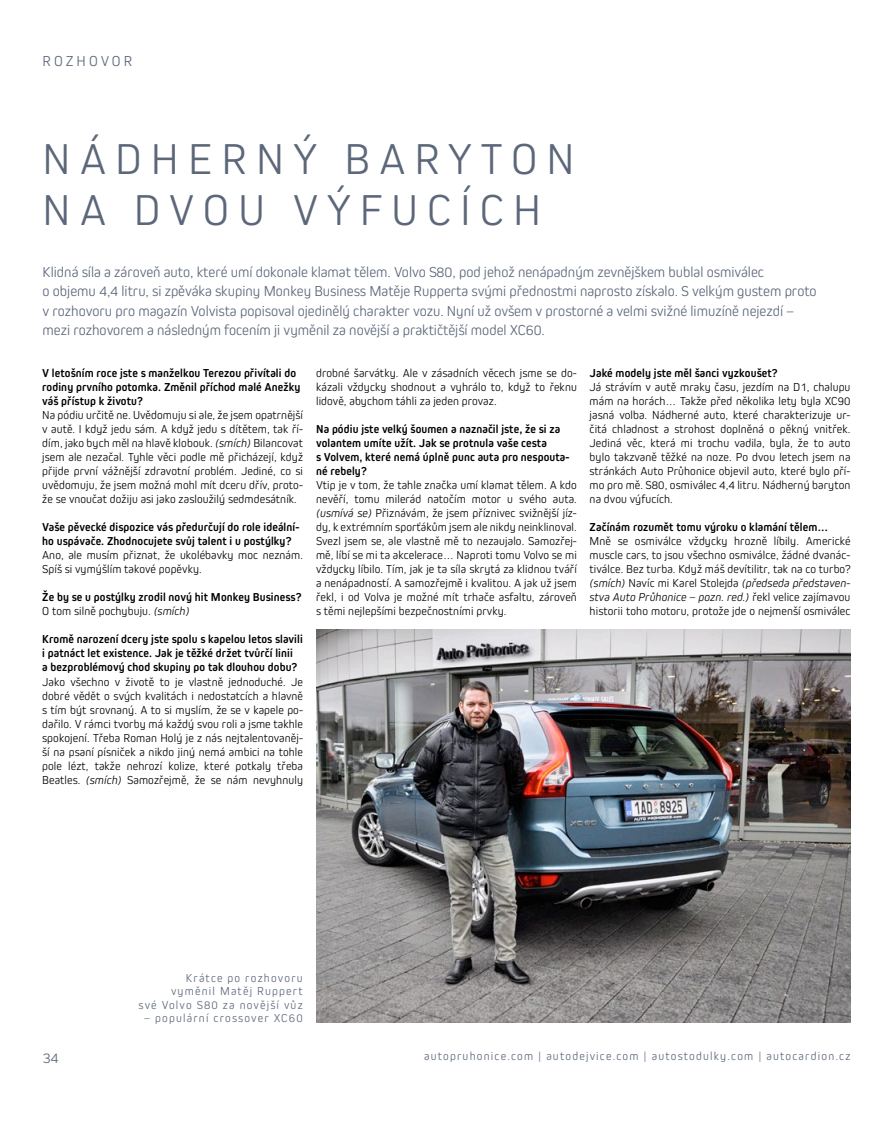
<style>
.page{position:relative;width:893px;height:1127px;background:#fff}
.page>*{position:absolute;margin:0;border:0;box-sizing:border-box;transform-origin:0 0}
.t1{font:300 45px/51px "Kiro";letter-spacing:.205em;color:#5c677a}
.t2{font:300 15px/19.5px "Kiro";color:#5c677a}
.t3{font:300 15px "Kiro";letter-spacing:.2em;color:#5c677a}
.t4{font:300 12px/14.1px "Kiro";letter-spacing:.01em;color:#000;text-align:justify}
.t5{font:700 12px/14.1px "Kiro";letter-spacing:.01em;color:#000}
.t6{font:300 12px/13.5px "Kiro";letter-spacing:.1em;color:#5c677a;text-align:right}
.s1{font-style:italic}
.s2{font-weight:300}
.s3{font-weight:300;font-style:italic}
</style>
<div class="page">
<img style="left:316px;top:629px;width:534px;height:393px">
<p class="t3" style="left:43px;top:52px;width:91px">ROZHOVOR</p>
<h1 class="t1" style="left:43px;top:133px;width:533px">NÁDHERNÝ BARYTON<br>NA DVOU VÝFUCÍCH</h1>
<p class="t2" style="left:43px;top:261px;width:776px">Klidná síla a zároveň auto, které umí dokonale klamat tělem. Volvo S80, pod jehož nenápadným zevnějškem bublal osmiválec<br>o objemu 4,4 litru, si zpěváka skupiny Monkey Business Matěje Rupperta svými přednostmi naprosto získalo. S velkým gustem proto v rozhovoru pro magazín Volvista popisoval ojedinělý charakter vozu. Nyní už ovšem v prostorné a velmi svižné limuzíně nejezdí – mezi rozhovorem a následným focením ji vyměnil za novější a praktičtější model XC60.</p>
<p class="t5" style="left:42px;top:366px;width:260px">V letošním roce jste s manželkou Terezou přivítali do rodiny prvního potomka. Změnil příchod malé Anežky váš přístup k životu?</p>
<p class="t4" style="left:42px;top:407px;width:262px">Na pódiu určitě ne. Uvědomuju si ale, že jsem opatrnější v autě. I když jedu sám. A když jedu s dítětem, tak ří&shy;dím, jako bych měl na hlavě klobouk. <span class="s1">(smích)</span> Bilancovat jsem ale nezačal. Tyhle věci podle mě přicházejí, když přijde první vážnější zdravotní problém. Jediné, co si uvědomuju, že jsem možná mohl mít dceru dřív, proto&shy;že se vnoučat dožiju asi jako zasloužilý sedmdesátník.</p>
<p class="t5" style="left:42px;top:520px;width:259px">Vaše pěvecké dispozice vás předurčují do role ideální&shy;ho uspávače. Zhodnocujete svůj talent i u postýlky?</p>
<p class="t4" style="left:42px;top:548px;width:262px">Ano, ale musím přiznat, že ukolébavky moc neznám.<br>Spíš si vymýšlím takové popěvky.</p>
<p class="t5" style="left:42px;top:590px;width:260px">Že by se u postýlky zrodil nový hit Monkey Business?<br><span class="s2">O tom silně pochybuju.</span> <span class="s3">(smích)</span></p>
<p class="t5" style="left:42px;top:632px;width:262px">Kromě narození dcery jste spolu s kapelou letos slavili i patnáct let existence. Jak je těžké držet tvůrčí linii<br>a bezproblémový chod skupiny po tak dlouhou dobu?</p>
<p class="t4" style="left:42px;top:674px;width:262px">Jako všechno v životě to je vlastně jednoduché. Je dobré vědět o svých kvalitách i nedostatcích a hlavně s tím být srovnaný. A to si myslím, že se v kapele po&shy;dařilo. V rámci tvorby má každý svou roli a jsme takhle spokojení. Třeba Roman Holý je z nás nejtalentovaněj&shy;ší na psaní písniček a nikdo jiný nemá ambici na tohle pole lézt, takže nehrozí kolize, které potkaly třeba Beatles. <span class="s1">(smích)</span> Samozřejmě, že se nám nevyhnuly</p>
<p class="t4" style="left:316px;top:365px;width:262px">drobné šarvátky. Ale v zásadních věcech jsme se do&shy;kázali vždycky shodnout a vyhrálo to, když to řeknu lidově, abychom táhli za jeden provaz.</p>
<p class="t5" style="left:316px;top:422px;width:255px">Na pódiu jste velký šoumen a naznačil jste, že si za volantem umíte užít. Jak se protnula vaše cesta<br>s Volvem, které nemá úplně punc auta pro nespouta&shy;né rebely?</p>
<p class="t4" style="left:316px;top:477px;width:262px">Vtip je v tom, že tahle značka umí klamat tělem. A kdo nevěří, tomu milerád natočím motor u svého auta. <span class="s1">(usmívá se)</span> Přiznávám, že jsem příznivec svižnější jíz&shy;dy, k extrémním sporťákům jsem ale nikdy neinklinoval.<br>Svezl jsem se, ale vlastně mě to nezaujalo. Samozřej&shy;mě, líbí se mi ta akcelerace… Naproti tomu Volvo se mi vždycky líbilo. Tím, jak je ta síla skrytá za klidnou tváří a nenápadností. A samozřejmě i kvalitou. A jak už jsem řekl, i od Volva je možné mít trhače asfaltu, zároveň s těmi nejlepšími bezpečnostními prvky.</p>
<p class="t5" style="left:590px;top:365px;width:189px">Jaké modely jste měl šanci vyzkoušet?</p>
<p class="t4" style="left:590px;top:379px;width:262px">Já strávím v autě mraky času, jezdím na D1, chalupu mám na horách… Takže před několika lety byla XC90 jasná volba. Nádherné auto, které charakterizuje ur&shy;čitá chladnost a strohost doplněná o pěkný vnitřek.<br>Jediná věc, která mi trochu vadila, byla, že to auto bylo takzvaně těžké na noze. Po dvou letech jsem na stránkách Auto Průhonice objevil auto, které bylo pří&shy;mo pro mě. S80, osmiválec 4,4 litru. Nádherný baryton na dvou výfucích.</p>
<p class="t5" style="left:590px;top:520px;width:240px">Začínám rozumět tomu výroku o klamání tělem…</p>
<p class="t4" style="left:590px;top:534px;width:262px">Mně se osmiválce vždycky hrozně líbily. Americké muscle cars, to jsou všechno osmiválce, žádné dvanác&shy;tiválce. Bez turba. Když máš devítilitr, tak na co turbo? <span class="s1">(smích)</span> Navíc mi Karel Stolejda <span class="s1">(předseda představen&shy;stva Auto Průhonice – pozn. red.)</span> řekl velice zajímavou historii toho motoru, protože jde o nejmenší osmiválec</p>
<p class="t6" style="left:139px;top:971px;width:166px">Krátce po rozhovoru<br>vyměnil Matěj Ruppert<br>své Volvo S80 za novější vůz</p>
<p class="t6" style="left:144px;top:1011px;width:160px">– populární crossover XC60</p>
<p class="t2" style="left:43px;top:1047px;width:17px">34</p>
<p class="t6" style="left:424px;top:1049px;width:428px">autopruhonice.com | autodejvice.com | autostodulky.com | autocardion.cz</p>
</div>
